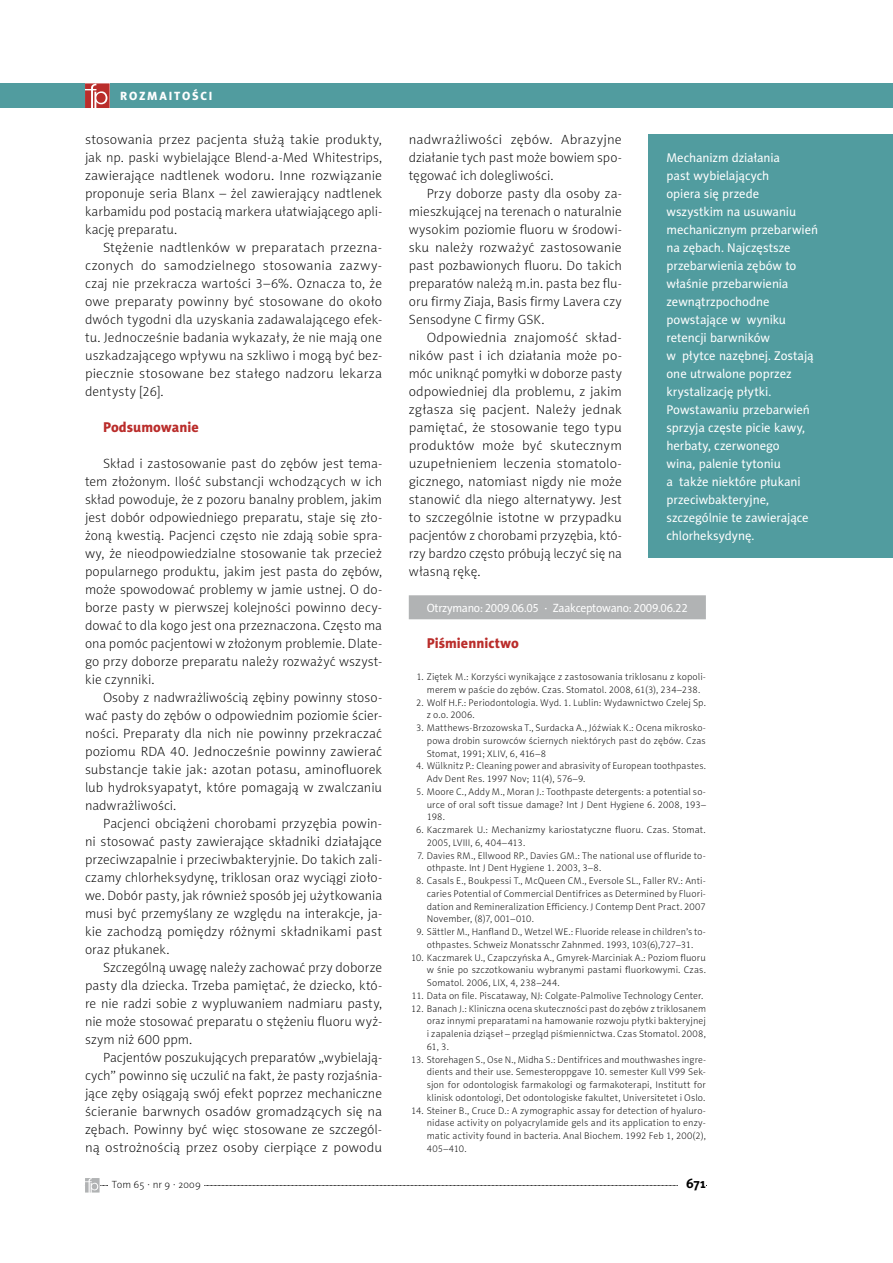
<style>
.page{position:relative;width:893px;height:1263px;background:#fff}
.page>*{position:absolute;margin:0;border:0;box-sizing:border-box;transform-origin:0 0}
.t1{font:14.25px "Naomi Sans EFN Heavy";color:#ba2d2b}
.t2{font:13.5px/18px "Naomi Sans EFN Thin";letter-spacing:.01em;color:#000;text-align:justify}
.t3{font:700 13.5px "Naomi Sans EFN";color:#000}
.t4{font:12.75px/18px "Naomi Sans EFN";letter-spacing:-.005em;color:#fff}
.t5{font:12px "Naomi Sans EFN";letter-spacing:-.02em;color:#fff}
.t6{font:12px "Naomi Sans EFN Heavy";color:#fff}
.t7{font:10.5px "Naomi Sans EFN Thin";letter-spacing:.01em;color:#000}
.t8{font:9.75px/12.8px "Naomi Sans EFN Thin";letter-spacing:.015em;color:#000;text-align:justify}
</style>
<div class="page">
<div style="left:0;top:83px;width:893px;height:25px;background:#519c9f"></div>
<svg style="left:85px;top:83px;width:25px;height:25px"></svg>
<svg style="left:85px;top:1178px;width:622px;height:14px"></svg>
<div style="left:409px;top:595px;width:297px;height:24px;background:#b1b3b4"></div>
<div style="left:648px;top:135px;width:245px;height:423px;background:#519c9f"></div>
<p class="t6" style="left:120px;top:89px;width:94px">rozmaitości</p>
<p class="t2" style="left:85px;top:131px;width:299px">stosowania przez pacjenta służą takie produkty, jak np. paski wybielające Blend-a-Med Whitestrips, zawierające nadtlenek wodoru. Inne rozwiązanie proponuje seria Blanx – żel zawierający nadtlenek karbamidu pod postacią markera ułatwiającego apli&shy;kację preparatu.</p>
<p class="t2" style="left:85px;top:239px;width:299px;text-indent:18px">Stężenie nadtlenków w preparatach przezna&shy;czonych do samodzielnego stosowania zazwy&shy;czaj nie przekracza wartości 3–6%. Oznacza to, że owe preparaty powinny być stosowane do około dwóch tygodni dla uzyskania zadawalającego efek&shy;tu. Jednocześnie badania wykazały, że nie mają one uszkadzającego wpływu na szkliwo i mogą być bez&shy;piecznie stosowane bez stałego nadzoru lekarza dentysty [26].</p>
<p class="t1" style="left:103px;top:419px;width:97px">Podsumowanie</p>
<p class="t2" style="left:85px;top:455px;width:299px;text-indent:18px">Skład i zastosowanie past do zębów jest tema&shy;tem złożonym. Ilość substancji wchodzących w ich skład powoduje, że z pozoru banalny problem, jakim jest dobór odpowiedniego preparatu, staje się zło&shy;żoną kwestią. Pacjenci często nie zdają sobie spra&shy;wy, że nieodpowiedzialne stosowanie tak przecież popularnego produktu, jakim jest pasta do zębów, może spowodować problemy w jamie ustnej. O do&shy;borze pasty w pierwszej kolejności powinno decy&shy;dować to dla kogo jest ona przeznaczona. Często ma ona pomóc pacjentowi w złożonym problemie. Dlate&shy;go przy doborze preparatu należy rozważyć wszyst&shy;kie czynniki.</p>
<p class="t2" style="left:85px;top:689px;width:299px;text-indent:18px">Osoby z nadwrażliwością zębiny powinny stoso&shy;wać pasty do zębów o odpowiednim poziomie ścier&shy;ności. Preparaty dla nich nie powinny przekraczać poziomu RDA 40. Jednocześnie powinny zawierać substancje takie jak: azotan potasu, aminofluorek lub hydroksyapatyt, które pomagają w zwalczaniu nadwrażliwości.</p>
<p class="t2" style="left:85px;top:815px;width:299px;text-indent:18px">Pacjenci obciążeni chorobami przyzębia powin&shy;ni stosować pasty zawierające składniki działające przeciwzapalnie i przeciwbakteryjnie. Do takich zali&shy;czamy chlorheksydynę, triklosan oraz wyciągi zioło&shy;we. Dobór pasty, jak również sposób jej użytkowania musi być przemyślany ze względu na interakcje, ja&shy;kie zachodzą pomiędzy różnymi składnikami past oraz płukanek.</p>
<p class="t2" style="left:85px;top:959px;width:299px;text-indent:18px">Szczególną uwagę należy zachować przy doborze pasty dla dziecka. Trzeba pamiętać, że dziecko, któ&shy;re nie radzi sobie z wypluwaniem nadmiaru pasty, nie może stosować preparatu o stężeniu fluoru wyż&shy;szym niż 600 ppm.</p>
<p class="t2" style="left:85px;top:1049px;width:299px;text-indent:18px">Pacjentów poszukujących preparatów „wybielają&shy;cych” powinno się uczulić na fakt, że pasty rozjaśnia&shy;jące zęby osiągają swój efekt poprzez mechaniczne ścieranie barwnych osadów gromadzących się na zębach. Powinny być więc stosowane ze szczegól&shy;ną ostrożnością przez osoby cierpiące z powodu</p>
<p class="t2" style="left:409px;top:131px;width:215px">nadwrażliwości zębów. Abrazyjne działanie tych past może bowiem spo&shy;tęgować ich dolegliwości.</p>
<p class="t2" style="left:409px;top:185px;width:215px;text-indent:18px">Przy doborze pasty dla osoby za&shy;mieszkującej na terenach o naturalnie wysokim poziomie fluoru w środowi&shy;sku należy rozważyć zastosowanie past pozbawionych fluoru. Do takich preparatów należą m.in. pasta bez flu&shy;oru firmy Ziaja, Basis firmy Lavera czy Sensodyne C firmy GSK.</p>
<p class="t2" style="left:409px;top:329px;width:215px;text-indent:18px">Odpowiednia znajomość skład&shy;ników past i ich działania może po&shy;móc uniknąć pomyłki w doborze pasty odpowiedniej dla problemu, z jakim zgłasza się pacjent. Należy jednak pamiętać, że stosowanie tego typu produktów może być skutecznym uzupełnieniem leczenia stomatolo&shy;gicznego, natomiast nigdy nie może stanowić dla niego alternatywy. Jest to szczególnie istotne w przypadku pacjentów z chorobami przyzębia, któ&shy;rzy bardzo często próbują leczyć się na własną rękę.</p>
<p class="t5" style="left:427px;top:601px;width:263px">Otrzymano: 2009.06.05 · Zaakceptowano: 2009.06.22</p>
<p class="t1" style="left:427px;top:635px;width:94px">Piśmiennictwo</p>
<p class="t8" style="left:416px;top:670px;width:291px;text-align:center">1. Ziętek M.: Korzyści wynikające z zastosowania triklosanu z kopoli&shy;merem w paście do zębów. Czas. Stomatol. 2008, 61(3), 234–238.</p>
<p class="t8" style="left:427px;top:696px;width:280px;text-indent:-11px">2. Wolf H.F.: Periodontologia. Wyd. 1. Lublin: Wydawnictwo Czelej Sp. z o.o. 2006.</p>
<p class="t8" style="left:427px;top:721px;width:281px;text-indent:-11px">3. Matthews-Brzozowska T., Surdacka A., Jóźwiak K.: Ocena mikrosko&shy;powa drobin surowców ściernych niektórych past do zębów. Czas Stomat, 1991; XLIV, 6, 416–8</p>
<p class="t8" style="left:427px;top:760px;width:281px;text-indent:-11px">4. Wülknitz P.: Cleaning power and abrasivity of European toothpastes.<br>Adv Dent Res. 1997 Nov; 11(4), 576–9.</p>
<p class="t8" style="left:427px;top:785px;width:281px;text-indent:-11px">5. Moore C., Addy M., Moran J.: Toothpaste detergents: a potential so&shy;urce of oral soft tissue damage? Int J Dent Hygiene 6. 2008, 193– 198.</p>
<p class="t8" style="left:427px;top:823px;width:280px;text-indent:-11px">6. Kaczmarek U.: Mechanizmy kariostatyczne fluoru. Czas. Stomat.<br>2005, LVIII, 6, 404–413.</p>
<p class="t8" style="left:427px;top:849px;width:281px;text-indent:-10px">7. Davies RM., Ellwood RP., Davies GM.: The national use of fluride to&shy;othpaste. Int J Dent Hygiene 1. 2003, 3–8.</p>
<p class="t8" style="left:427px;top:874px;width:281px;text-indent:-11px">8. Casals E., Boukpessi T., McQueen CM., Eversole SL., Faller RV.: Anti&shy;caries Potential of Commercial Dentifrices as Determined by Fluori&shy;dation and Remineralization Efficiency. J Contemp Dent Pract. 2007<br>November, (8)7, 001–010.</p>
<p class="t8" style="left:416px;top:925px;width:291px;text-align:center">9. Sättler M., Hanfland D., Wetzel WE.: Fluoride release in children’s to&shy;othpastes. Schweiz Monatsschr Zahnmed. 1993, 103(6),727–31.</p>
<p class="t8" style="left:427px;top:951px;width:281px;text-indent:-16px">10. Kaczmarek U., Czapczyńska A., Gmyrek-Marciniak A.: Poziom fluoru w śnie po szczotkowaniu wybranymi pastami fluorkowymi. Czas.<br>Somatol. 2006, LIX, 4, 238–244.</p>
<p class="t8" style="left:412px;top:989px;width:293px">11. Data on file. Piscataway, NJ: Colgate-Palmolive Technology Center.</p>
<p class="t8" style="left:427px;top:1002px;width:281px;text-indent:-16px">12. Banach J.: Kliniczna ocena skuteczności past do zębów z triklosanem oraz innymi preparatami na hamowanie rozwoju płytki bakteryjnej i zapalenia dziąseł – przegląd piśmiennictwa. Czas Stomatol. 2008, 61, 3.</p>
<p class="t8" style="left:427px;top:1053px;width:281px;text-indent:-16px">13. Storehagen S., Ose N., Midha S.: Dentifrices and mouthwashes ingre&shy;dients and their use. Semesteroppgave 10. semester Kull V99 Sek&shy;sjon for odontologisk farmakologi og farmakoterapi, Institutt for klinisk odontologi, Det odontologiske fakultet, Universitetet i Oslo.</p>
<p class="t8" style="left:427px;top:1104px;width:281px;text-indent:-16px">14. Steiner B., Cruce D.: A zymographic assay for detection of hyaluro&shy;nidase activity on polyacrylamide gels and its application to enzy&shy;matic activity found in bacteria. Anal Biochem. 1992 Feb 1, 200(2), 405–410.</p>
<p class="t4" style="left:666px;top:149px;width:153px">Mechanizm działania<br>past wybielających<br>opiera się przede wszystkim na usuwaniu mechanicznym przebarwień na zębach. Najczęstsze przebarwienia zębów to właśnie przebarwienia zewnątrzpochodne powstające w wyniku retencji barwników<br>w płytce nazębnej. Zostają one utrwalone poprzez krystalizację płytki.<br>Powstawaniu przebarwień sprzyja częste picie kawy, herbaty, czerwonego<br>wina, palenie tytoniu<br>a także niektóre płukani przeciwbakteryjne, szczególnie te zawierające chlorheksydynę.</p>
<p class="t7" style="left:112px;top:1179px;width:90px">Tom 65 · nr 9 · 2009</p>
<p class="t3" style="left:686px;top:1176px;width:21px">671</p>
</div>
